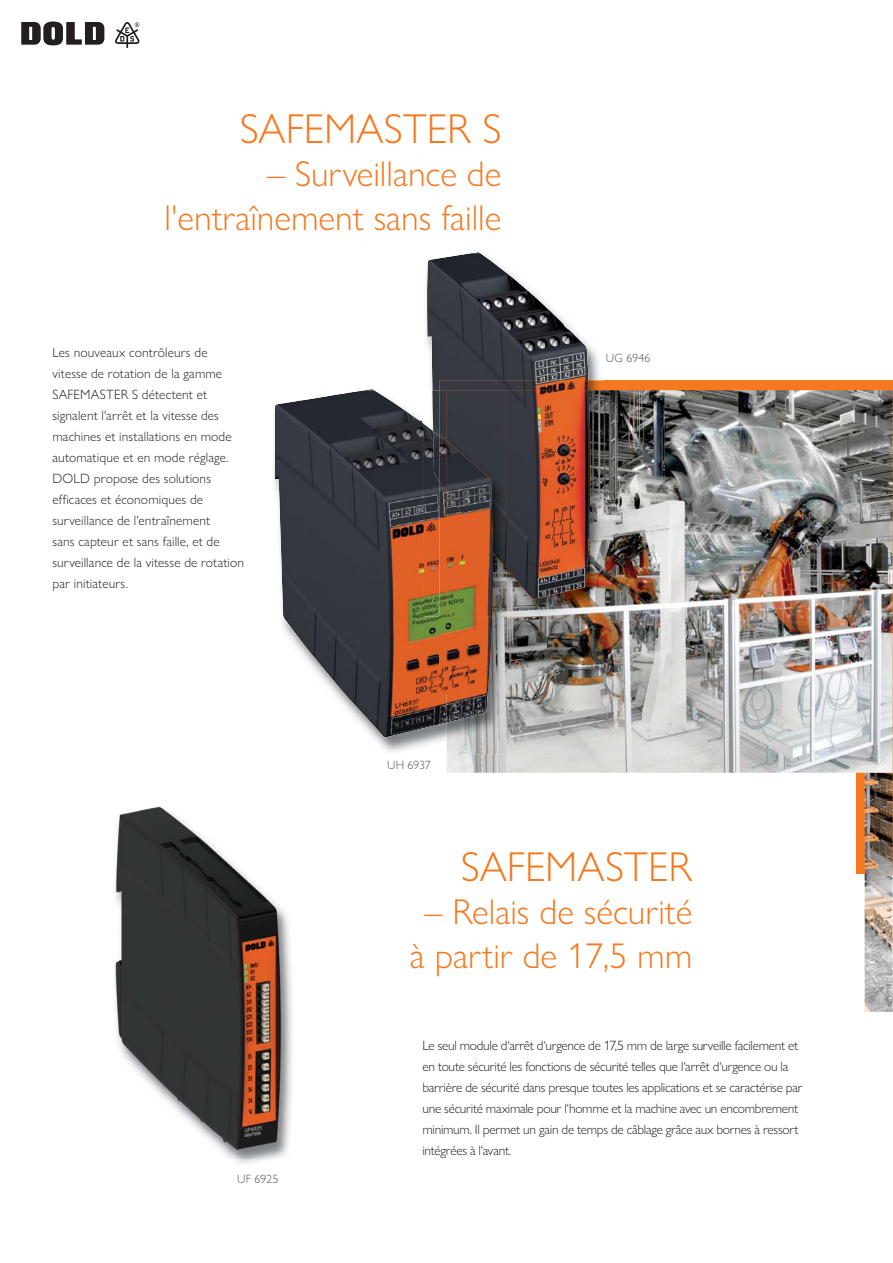
<style>
.page{position:relative;width:893px;height:1263px;background:#fff}
.page>*{position:absolute;margin:0;border:0;box-sizing:border-box;transform-origin:0 0}
.t1{font:300 42px "Gill Sans Nova";color:#f47920}
.t2{font:300 36px/43.2px "Gill Sans Nova";color:#f47920;text-align:right}
.t3{font:300 13.5px/21px "Gill Sans Nova";letter-spacing:-.02em;color:#231f20}
.t4{font:300 13.5px/21px "Gill Sans Nova";color:#231f20}
.t5{font:300 12px "Gill Sans Nova";letter-spacing:.01em;color:#58595b}
</style>
<div class="page">
<svg style="left:21px;top:21px;width:83px;height:24px"></svg>
<svg style="left:115px;top:22px;width:24px;height:26px"></svg>
<div style="left:856px;top:561px;width:37px;height:313px;background:#f47920"></div>
<img style="left:865px;top:773px;width:28px;height:239px">
<img style="left:447px;top:390px;width:446px;height:383px">
<img style="left:114px;top:806px;width:178px;height:352px">
<img style="left:425px;top:273px;width:179px;height:108px">
<img style="left:588px;top:381px;width:16px;height:9px">
<img style="left:507px;top:390px;width:97px;height:226px">
<img style="left:427px;top:253px;width:161px;height:137px">
<img style="left:507px;top:390px;width:83px;height:210px">
<img style="left:374px;top:738px;width:73px;height:14px">
<img style="left:447px;top:616px;width:60px;height:138px">
<img style="left:493px;top:569px;width:14px;height:47px">
<img style="left:447px;top:390px;width:60px;height:179px">
<img style="left:274px;top:390px;width:173px;height:348px">
<img style="left:440px;top:492px;width:7px;height:201px">
<img style="left:447px;top:553px;width:46px;height:170px">
<img style="left:424px;top:424px;width:16px;height:192px">
<img style="left:433px;top:431px;width:7px;height:51px">
<img style="left:440px;top:436px;width:7px;height:56px">
<img style="left:447px;top:441px;width:46px;height:112px">
<h1 class="t1" style="left:240px;top:115px;width:263px">SAFEMASTER S</h1>
<h2 class="t2" style="left:165px;top:157px;width:338px">– Surveillance de l'entraînement sans faille</h2>
<p class="t4" style="left:52px;top:344px;width:193px">Les nouveaux contrôleurs de vitesse de rotation de la gamme<br>SAFEMASTER S détectent et signalent l'arrêt et la vitesse des machines et installations en mode automatique et en mode réglage.<br>DOLD propose des solutions efficaces et économiques de surveillance de l'entraînement<br>sans capteur et sans faille, et de surveillance de la vitesse de rotation par initiateurs.</p>
<p class="t5" style="left:387px;top:761px;width:45px">UH 6937</p>
<p class="t5" style="left:606px;top:354px;width:46px">UG 6946</p>
<h1 class="t1" style="left:461px;top:853px;width:233px">SAFEMASTER</h1>
<h2 class="t2" style="left:410px;top:895px;width:284px;text-align:center">– Relais de sécurité à partir de 17,5 mm</h2>
<p class="t5" style="left:237px;top:1175px;width:43px">UF 6925</p>
<p class="t3" style="left:422px;top:1036px;width:382px">Le seul module d‘arrêt d‘urgence de 17,5 mm de large surveille facilement et en toute sécurité les fonctions de sécurité telles que l‘arrêt d‘urgence ou la barrière de sécurité dans presque toutes les applications et se caractérise par une sécurité maximale pour l‘homme et la machine avec un encombrement minimum. Il permet un gain de temps de câblage grâce aux bornes à ressort intégrées à l‘avant.</p>
</div>
